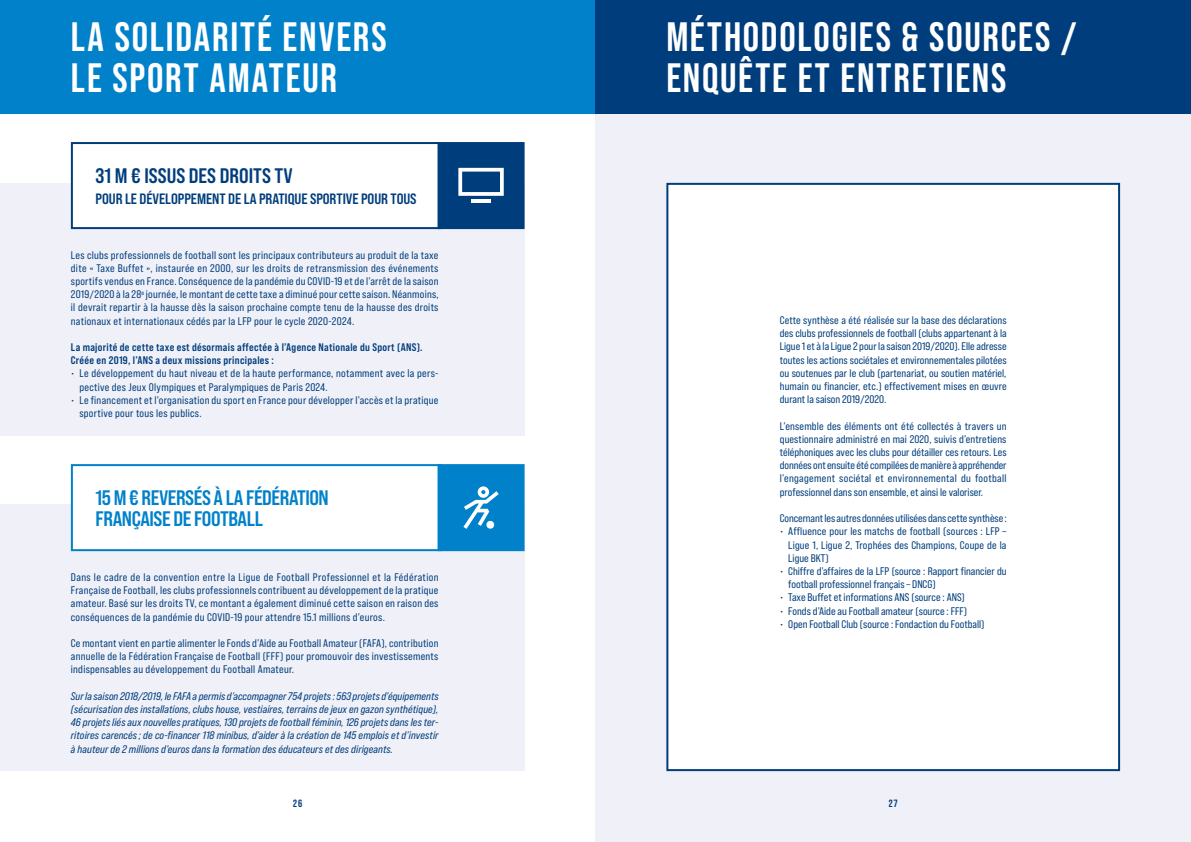
<style>
.page{position:relative;width:1191px;height:842px;background:#fff}
.page>*{position:absolute;margin:0;border:0;box-sizing:border-box;transform-origin:0 0}
.t1{font:700 41px/41px "Bebas Neue Pro";letter-spacing:.045em;color:#fff}
.t2{font:21px/21px "Bebas Neue Pro Sm E Bd";letter-spacing:-.02em;color:#0081c9}
.t3{font:21px "Bebas Neue Pro Sm E Bd";color:#003d7c}
.t4{font:15px "Bebas Neue Pro Sm E Bd";letter-spacing:-.005em;color:#003d7c}
.t5{font:11px/13.2px "Bebas Neue Pro Sm E Rg";letter-spacing:.015em;color:#003d7c;text-align:justify}
.t6{font:11px/13.2px "Bebas Neue Pro Sm E It";letter-spacing:.01em;color:#003d7c;text-align:justify}
.t7{font:11px/13.2px "Bebas Neue Pro Sm E Bd";letter-spacing:.025em;color:#003d7c}
.t8{font:11px "Bebas Neue Pro Sm E Rg";letter-spacing:-.005em;color:#003d7c}
.t9{font:700 10.5px "Bebas Neue Pro";color:#003d7c}
</style>
<div class="page">
<div style="left:0;top:505px;width:525px;height:266px;background:#f0f1f8"></div>
<div style="left:0;top:0;width:595px;height:113px;background:#0081c9"></div>
<div style="left:0;top:183px;width:525px;height:252px;background:#f0f1f8"></div>
<div style="left:72px;top:143px;width:368px;height:85px;background:#fff"></div>
<div style="left:71px;top:142px;width:370px;height:87px;border:2px solid #003d7c"></div>
<div style="left:437px;top:142px;width:87px;height:87px;background:#003d7c;border:2px solid #003d7c"></div>
<svg style="left:458px;top:168px;width:46px;height:28px"></svg>
<hr style="left:471px;top:200px;width:20px;height:3px;background:#fff">
<div style="left:72px;top:465px;width:368px;height:85px;background:#fff"></div>
<div style="left:71px;top:464px;width:370px;height:87px;border:2px solid #0081c9"></div>
<div style="left:437px;top:464px;width:87px;height:87px;background:#0081c9;border:2px solid #0081c9"></div>
<div style="left:595px;top:0;width:596px;height:842px;background:#f0f1f8"></div>
<div style="left:666px;top:183px;width:454px;height:588px;background:#fff;border:2px solid #003d7c"></div>
<div style="left:595px;top:0;width:596px;height:113px;background:#003d7c"></div>
<svg style="left:463px;top:486px;width:36px;height:43px"></svg>
<h1 class="t1" style="left:71px;top:16px;width:317px">LA SOLIDARITÉ ENVERS<br>LE SPORT AMATEUR</h1>
<h2 class="t3" style="left:96px;top:163px;width:199px">31 M € ISSUS DES DROITS TV</h2>
<h3 class="t4" style="left:96px;top:190px;width:322px">POUR LE DÉVELOPPEMENT DE LA PRATIQUE SPORTIVE POUR TOUS</h3>
<p class="t5" style="left:71px;top:248px;width:369px">Les clubs professionnels de football sont les principaux contributeurs au produit de la taxe dite « Taxe Buffet », instaurée en 2000, sur les droits de retransmission des événements sportifs vendus en France. Conséquence de la pandémie du COVID-19 et de l’arrêt de la saison 2019/2020 à la 28<sup>e</sup> journée, le montant de cette taxe a diminué pour cette saison. Néanmoins, il devrait repartir à la hausse dès la saison prochaine compte tenu de la hausse des droits nationaux et internationaux cédés par la LFP pour le cycle 2020-2024.</p>
<p class="t7" style="left:71px;top:340px;width:353px">La majorité de cette taxe est désormais affectée à l’Agence Nationale du Sport (ANS).<br>Créée en 2019, l’ANS a deux missions principales :</p>
<p class="t5" style="left:79px;top:367px;width:360px;text-indent:-9px">• Le développement du haut niveau et de la haute performance, notamment avec la pers&shy;pective des Jeux Olympiques et Paralympiques de Paris 2024.</p>
<p class="t5" style="left:79px;top:393px;width:361px;text-indent:-9px">• Le financement et l’organisation du sport en France pour développer l’accès et la pratique sportive pour tous les publics.</p>
<h2 class="t2" style="left:96px;top:487px;width:235px">15 M € REVERSÉS À LA FÉDÉRATION<br>FRANÇAISE DE FOOTBALL</h2>
<p class="t5" style="left:71px;top:570px;width:369px">Dans le cadre de la convention entre la Ligue de Football Professionnel et la Fédération Française de Football, les clubs professionnels contribuent au développement de la pratique amateur. Basé sur les droits TV, ce montant a également diminué cette saison en raison des conséquences de la pandémie du COVID-19 pour attendre 15.1 millions d’euros.</p>
<p class="t5" style="left:71px;top:636px;width:369px">Ce montant vient en partie alimenter le Fonds d’Aide au Football Amateur (FAFA), contribution annuelle de la Fédération Française de Football (FFF) pour promouvoir des investissements indispensables au développement du Football Amateur.</p>
<p class="t6" style="left:71px;top:689px;width:369px">Sur la saison 2018/2019, le FAFA a permis d’accompagner 754 projets : 563 projets d’équipements (sécurisation des installations, clubs house, vestiaires, terrains de jeux en gazon synthétique), 46 projets liés aux nouvelles pratiques, 130 projets de football féminin, 126 projets dans les ter&shy;ritoires carencés; de co-financer 118 minibus, d’aider à la création de 145 emplois et d’investir à hauteur de 2 millions d’euros dans la formation des éducateurs et des dirigeants.</p>
<h1 class="t1" style="left:666px;top:16px;width:412px">MÉTHODOLOGIES &amp; SOURCES /<br>ENQUÊTE ET ENTRETIENS</h1>
<p class="t5" style="left:780px;top:313px;width:228px">Cette synthèse a été réalisée sur la base des déclarations des clubs professionnels de football (clubs appartenant à la Ligue 1 et à la Ligue 2 pour la saison 2019/2020). Elle adresse toutes les actions sociétales et environnementales pilotées ou soutenues par le club (partenariat, ou soutien matériel, humain ou financier, etc.) effectivement mises en œuvre durant la saison 2019/2020.</p>
<p class="t5" style="left:780px;top:419px;width:228px">L’ensemble des éléments ont été collectés à travers un questionnaire administré en mai 2020, suivis d’entretiens téléphoniques avec les clubs pour détailler ces retours. Les données ont ensuite été compilées de manière à appréhender l’engagement sociétal et environnemental du football professionnel dans son ensemble, et ainsi le valoriser.</p>
<p class="t8" style="left:780px;top:512px;width:228px">Concernant les autres données utilisées dans cette synthèse :</p>
<p class="t5" style="left:788px;top:525px;width:220px;text-indent:-9px">• Affluence pour les matchs de football (sources : LFP – Ligue 1, Ligue 2, Trophées des Champions, Coupe de la Ligue BKT)</p>
<p class="t5" style="left:788px;top:564px;width:220px;text-indent:-9px">• Chiffre d’affaires de la LFP (source : Rapport financier du football professionnel français – DNCG)</p>
<p class="t5" style="left:780px;top:591px;width:187px">• Taxe Buffet et informations ANS (source : ANS)</p>
<p class="t5" style="left:780px;top:604px;width:189px">• Fonds d’Aide au Football amateur (source : FFF)</p>
<p class="t5" style="left:780px;top:617px;width:206px">• Open Football Club (source : Fondaction du Football)</p>
<p class="t9" style="left:293px;top:797px;width:11px">26</p>
<p class="t9" style="left:889px;top:797px;width:10px">27</p>
</div>
